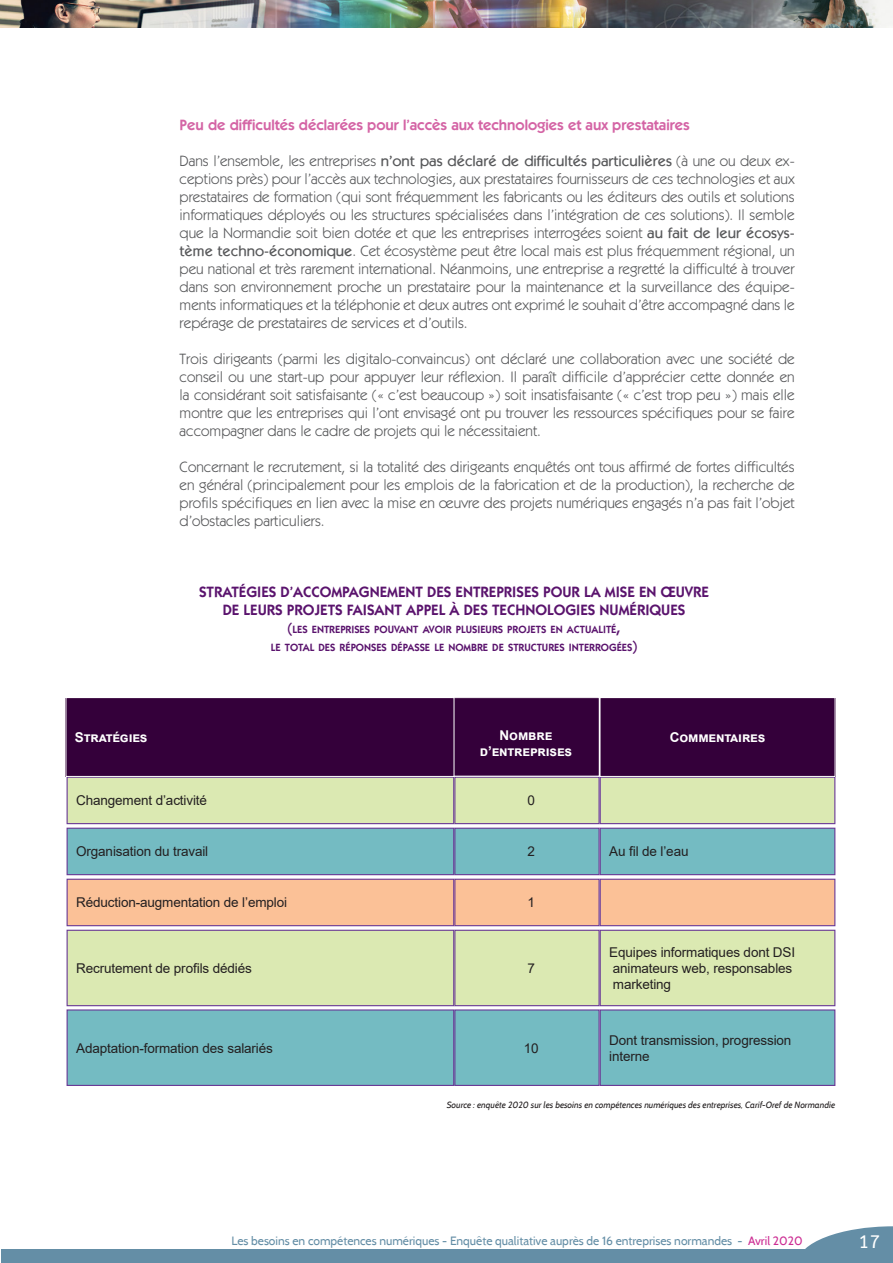
<style>
.page{position:relative;width:893px;height:1263px;background:#fff}
.page>*{position:absolute;margin:0;border:0;box-sizing:border-box;transform-origin:0 0}
.t1{font:18px "A Bee Zee";color:#fff}
.t2{font:15px/18px "Itc Kabel";color:#57585a;text-align:justify}
.t3{font:600 15px "Itc Kabel";color:#5a136d}
.t4{font:600 15px "Itc Kabel";color:#d464a5}
.t5{font:13.5px/16.2px "Arial";letter-spacing:-.01em;color:#231f20}
.t6{font:700 13.5px "Arial";letter-spacing:-.01em;color:#fff}
.t7{font:12px "Cabin";color:#648ea6}
.t8{font:600 10.5px "Itc Kabel";color:#5a136d}
.t9{font:italic 9px "Cabin";color:#231f20}
.s1{font-weight:500}
.s2{font-size:15px}
.s3{color:#cc2d93}
</style>
<div class="page">
<div style="left:2px;top:1249px;width:891px;height:14px;background:#648ea6"></div>
<svg style="left:805px;top:1226px;width:88px;height:23px"></svg>
<img style="left:0;top:0;width:892px;height:28px">
<div style="left:67px;top:777px;width:387px;height:47px;background:#dbe9b2"></div>
<div style="left:67px;top:777px;width:387px;height:47px;border:1px solid #6a3a96"></div>
<div style="left:67px;top:828px;width:387px;height:47px;background:#74bbc2"></div>
<div style="left:67px;top:828px;width:387px;height:47px;border:1px solid #6a3a96"></div>
<div style="left:67px;top:879px;width:387px;height:47px;background:#fbc197"></div>
<div style="left:67px;top:879px;width:387px;height:47px;border:1px solid #6a3a96"></div>
<div style="left:67px;top:930px;width:387px;height:76px;background:#dbe9b2"></div>
<div style="left:67px;top:930px;width:387px;height:76px;border:1px solid #6a3a96"></div>
<div style="left:67px;top:1010px;width:387px;height:75px;background:#74bbc2"></div>
<div style="left:67px;top:1009px;width:387px;height:77px;border:1px solid #6a3a96"></div>
<div style="left:455px;top:777px;width:144px;height:47px;background:#dbe9b2"></div>
<div style="left:454px;top:777px;width:146px;height:47px;border:1px solid #6a3a96"></div>
<div style="left:455px;top:828px;width:144px;height:47px;background:#74bbc2"></div>
<div style="left:454px;top:828px;width:146px;height:47px;border:1px solid #6a3a96"></div>
<div style="left:455px;top:879px;width:144px;height:47px;background:#fbc197"></div>
<div style="left:454px;top:879px;width:146px;height:47px;border:1px solid #6a3a96"></div>
<div style="left:455px;top:930px;width:144px;height:76px;background:#dbe9b2"></div>
<div style="left:454px;top:930px;width:146px;height:76px;border:1px solid #6a3a96"></div>
<div style="left:455px;top:1010px;width:144px;height:75px;background:#74bbc2"></div>
<div style="left:454px;top:1009px;width:146px;height:77px;border:1px solid #6a3a96"></div>
<div style="left:600px;top:777px;width:235px;height:47px;background:#dbe9b2;border:1px solid #6a3a96"></div>
<div style="left:600px;top:828px;width:235px;height:47px;background:#74bbc2"></div>
<div style="left:600px;top:828px;width:235px;height:47px;border:1px solid #6a3a96"></div>
<div style="left:600px;top:879px;width:235px;height:47px;background:#fbc197;border:1px solid #6a3a96"></div>
<div style="left:600px;top:930px;width:235px;height:76px;background:#dbe9b2"></div>
<div style="left:600px;top:930px;width:235px;height:76px;border:1px solid #6a3a96"></div>
<div style="left:600px;top:1010px;width:235px;height:75px;background:#74bbc2"></div>
<div style="left:600px;top:1009px;width:235px;height:77px;border:1px solid #6a3a96"></div>
<div style="left:453px;top:698px;width:146px;height:78px;background:#34003a"></div>
<div style="left:452px;top:697px;width:148px;height:79px;border:1px solid #fff"></div>
<div style="left:600px;top:698px;width:235px;height:78px;background:#34003a"></div>
<div style="left:600px;top:697px;width:235px;height:80px;border:1px solid #fff"></div>
<div style="left:66px;top:698px;width:388px;height:78px;background:#34003a"></div>
<div style="left:66px;top:697px;width:388px;height:80px;border:1px solid #fff"></div>
<p class="t4" style="left:180px;top:118px;width:512px">Peu de difficultés déclarées pour l’accès aux technologies et aux prestataires</p>
<p class="t2" style="left:180px;top:152px;width:616px">Dans l’ensemble, les entreprises <span class="s1">n’ont pas déclaré de difficultés particulières</span> (à une ou deux ex&shy;ceptions près) pour l’accès aux technologies, aux prestataires fournisseurs de ces technologies et aux prestataires de formation (qui sont fréquemment les fabricants ou les éditeurs des outils et solutions informatiques déployés ou les structures spécialisées dans l’intégration de ces solutions). Il semble que la Normandie soit bien dotée et que les entreprises interrogées soient <span class="s1">au fait de leur écosys&shy;tème techno-économique</span>. Cet écosystème peut être local mais est plus fréquemment régional, un peu national et très rarement international. Néanmoins, une entreprise a regretté la difficulté à trouver dans son environnement proche un prestataire pour la maintenance et la surveillance des équipe&shy;ments informatiques et la téléphonie et deux autres ont exprimé le souhait d’être accompagné dans le repérage de prestataires de services et d’outils.</p>
<p class="t2" style="left:180px;top:350px;width:617px">Trois dirigeants (parmi les digitalo-convaincus) ont déclaré une collaboration avec une société de conseil ou une start-up pour appuyer leur réflexion. Il paraît difficile d’apprécier cette donnée en la considérant soit satisfaisante (« c’est beaucoup ») soit insatisfaisante (« c’est trop peu ») mais elle montre que les entreprises qui l’ont envisagé ont pu trouver les ressources spécifiques pour se faire accompagner dans le cadre de projets qui le nécessitaient.</p>
<p class="t2" style="left:180px;top:458px;width:616px">Concernant le recrutement, si la totalité des dirigeants enquêtés ont tous affirmé de fortes difficultés en général (principalement pour les emplois de la fabrication et de la production), la recherche de profils spécifiques en lien avec la mise en œuvre des projets numériques engagés n’a pas fait l’objet d’obstacles particuliers.</p>
<p class="t3" style="left:199px;top:585px;width:511px">STRATÉGIES D’ACCOMPAGNEMENT DES ENTREPRISES POUR LA MISE EN ŒUVRE</p>
<p class="t3" style="left:223px;top:603px;width:464px">DE LEURS PROJETS FAISANT APPEL À DES TECHNOLOGIES NUMÉRIQUES</p>
<p class="t8" style="left:287px;top:625px;width:335px"><span class="s2">(</span>LES ENTREPRISES POUVANT AVOIR PLUSIEURS PROJETS EN ACTUALITÉ<span class="s2">,</span></p>
<p class="t8" style="left:271px;top:643px;width:368px">LE TOTAL DES RÉPONSES DÉPASSE LE NOMBRE DE STRUCTURES INTERROGÉES<span class="s2">)</span></p>
<p class="t6" style="left:500px;top:726px;width:54px">Nombre</p>
<p class="t6" style="left:480px;top:742px;width:94px">d’entreprises</p>
<p class="t6" style="left:75px;top:728px;width:74px">Stratégies</p>
<p class="t6" style="left:670px;top:728px;width:97px">Commentaires</p>
<p class="t5" style="left:76px;top:792px;width:132px">Changement d’activité</p>
<p class="t5" style="left:76px;top:843px;width:134px">Organisation du travail</p>
<p class="t5" style="left:76px;top:894px;width:212px">Réduction-augmentation de l’emploi</p>
<p class="t5" style="left:527px;top:792px;width:9px">0</p>
<p class="t5" style="left:527px;top:843px;width:9px">2</p>
<p class="t5" style="left:527px;top:894px;width:9px">1</p>
<p class="t5" style="left:609px;top:843px;width:81px">Au fil de l’eau</p>
<p class="t5" style="left:76px;top:960px;width:177px">Recrutement de profils dédiés</p>
<p class="t5" style="left:527px;top:960px;width:9px">7</p>
<p class="t5" style="left:609px;top:944px;width:187px">Equipes informatiques dont DSI</p>
<p class="t5" style="left:613px;top:960px;width:181px">animateurs web, responsables</p>
<p class="t5" style="left:613px;top:976px;width:60px">marketing</p>
<p class="t5" style="left:76px;top:1040px;width:198px">Adaptation-formation des salariés</p>
<p class="t5" style="left:524px;top:1040px;width:16px">10</p>
<p class="t5" style="left:609px;top:1031px;width:184px">Dont transmission, progression interne</p>
<p class="t9" style="left:447px;top:1099px;width:390px">Source : enquête 2020 sur les besoins en compétences numériques des entreprises, Carif-Oref de Normandie</p>
<p class="t7" style="left:231px;top:1233px;width:573px">Les besoins en compétences numériques - Enquête qualitative auprès de 16 entreprises normandes - <span class="s3">Avril 2020</span></p>
<p class="t1" style="left:859px;top:1231px;width:23px">17</p>
</div>
